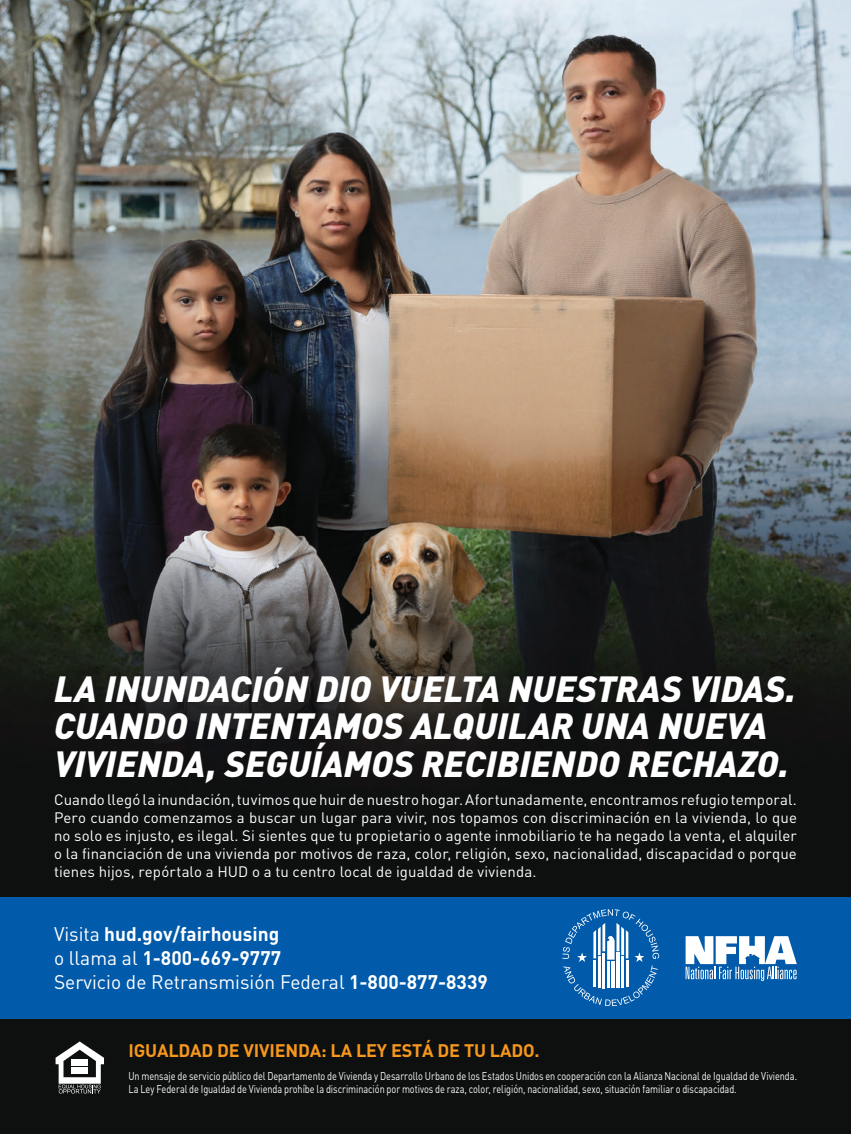
<style>
.page{position:relative;width:851px;height:1134px;background:#fff}
.page>*{position:absolute;margin:0;border:0;box-sizing:border-box;transform-origin:0 0}
.t1{font:italic 900 36px/37.5px "DIN";color:#fff}
.t2{font:700 19.5px/24px "DIN";color:#fff}
.t3{font:700 18px "DIN";letter-spacing:-.01em;color:#f7971d}
.t4{font:15px/18px "DIN";letter-spacing:.005em;color:#fff;text-align:justify}
.t5{font:11.25px/13.5px "DIN";letter-spacing:-.005em;color:#fff;scale:.81 1}
.s1{font-weight:400}
</style>
<div class="page">
<img style="left:0;top:0;width:850px;height:1134px">
<div style="left:0;top:897px;width:850px;height:121px;background:#015aaa"></div>
<svg style="left:562px;top:909px;width:97px;height:97px"></svg>
<hr style="left:593px;top:960px;width:3px;height:26px;background:#fff">
<hr style="left:598px;top:957px;width:2px;height:31px;background:#fff">
<hr style="left:602px;top:953px;width:3px;height:35px;background:#fff">
<hr style="left:621px;top:957px;width:3px;height:31px;background:#fff">
<hr style="left:625px;top:960px;width:3px;height:26px;background:#fff">
<hr style="left:616px;top:953px;width:3px;height:35px;background:#fff">
<hr style="left:607px;top:961px;width:3px;height:27px;background:#fff">
<hr style="left:611px;top:961px;width:3px;height:27px;background:#fff">
<svg style="left:685px;top:936px;width:111px;height:45px"></svg>
<svg style="left:56px;top:1041px;width:48px;height:53px"></svg>
<h1 class="t1" style="left:54px;top:668px;width:743px">LA INUNDACIÓN DIO VUELTA NUESTRAS VIDAS.<br>CUANDO INTENTAMOS ALQUILAR UNA NUEVA<br>VIVIENDA, SEGUÍAMOS RECIBIENDO RECHAZO.</h1>
<p class="t4" style="left:54px;top:790px;width:744px">Cuando llegó la inundación, tuvimos que huir de nuestro hogar. Afortunadamente, encontramos refugio temporal.<br>Pero cuando comenzamos a buscar un lugar para vivir, nos topamos con discriminación en la vivienda, lo que no solo es injusto, es ilegal. Si sientes que tu propietario o agente inmobiliario te ha negado la venta, el alquiler o la financiación de una vivienda por motivos de raza, color, religión, sexo, nacionalidad, discapacidad o porque tienes hijos, repórtalo a HUD o a tu centro local de igualdad de vivienda.</p>
<h2 class="t2" style="left:54px;top:921px;width:435px"><span class="s1">Visita</span> hud.gov/fairhousing<br><span class="s1">o llama al</span> 1-800-669-9777<br><span class="s1">Servicio de Retransmisión Federal</span> 1-800-877-8339</h2>
<h3 class="t3" style="left:128px;top:1039px;width:413px">IGUALDAD DE VIVIENDA: LA LEY ESTÁ DE TU LADO.</h3>
<h4 class="t5" style="left:128px;top:1069px;width:827px">Un mensaje de servicio público del Departamento de Vivienda y Desarrollo Urbano de los Estados Unidos en cooperación con la Alianza Nacional de Igualdad de Vivienda.<br>La Ley Federal de Igualdad de Vivienda prohíbe la discriminación por motivos de raza, color, religión, nacionalidad, sexo, situación familiar o discapacidad.</h4>
</div>
